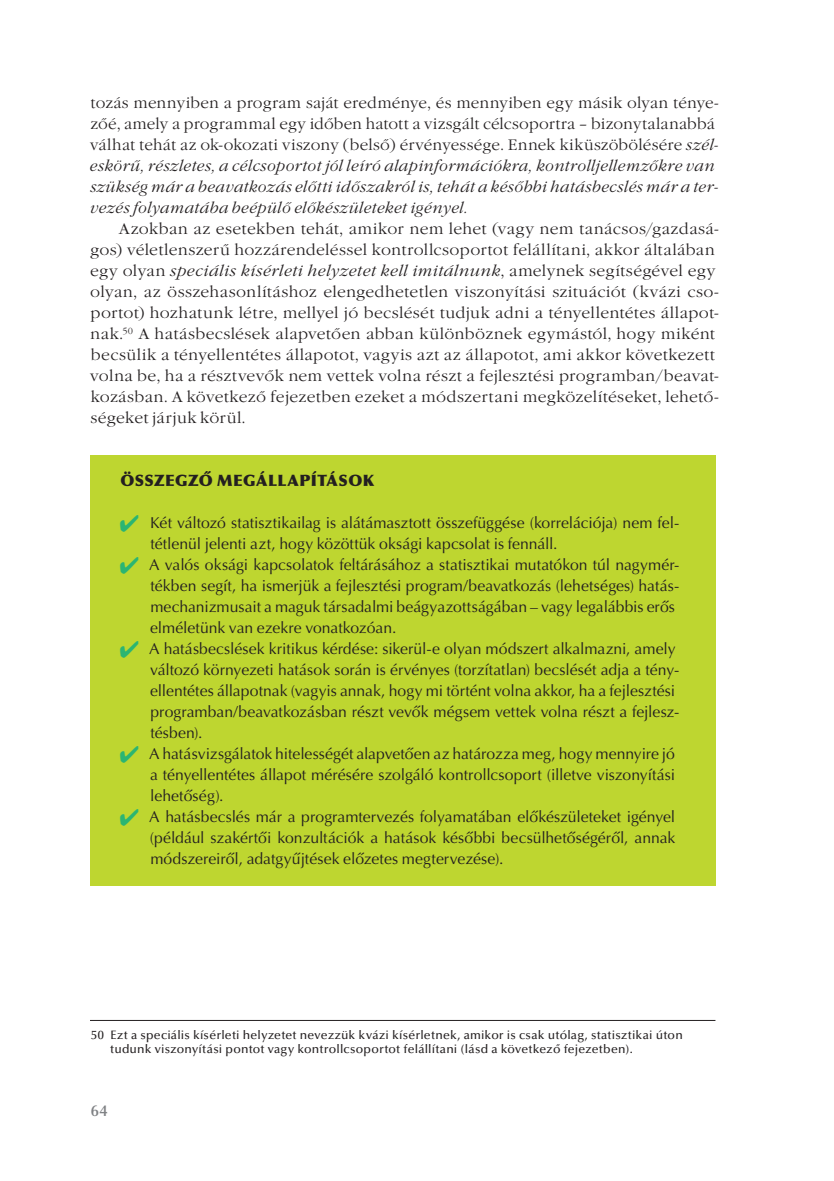
<style>
.page{position:relative;width:834px;height:1181px;background:#fff}
.page>*{position:absolute;margin:0;border:0;box-sizing:border-box;transform-origin:0 0}
.t1{font:15.75px/21px "Optima LT Std";color:#231f20}
.t2{font:15.75px/21px "Garamond Itc TEE Ligh";letter-spacing:.015em;color:#231f20}
.t3{font:15.75px/21px "Garamond Itc TEE Ligh Ital";letter-spacing:.025em;color:#231f20}
.t4{font:900 15.75px "Optima LT Std";letter-spacing:.03em;color:#231f20}
.t5{font:600 15.75px "Optima LT Std";color:#808285}
.t6{font:500 12.25px/14px "Optima LT Std";letter-spacing:.02em;color:#231f20}
.s1{font-family:"Garamond Itc TEE Ligh Ital"}
.s2{font-family:"Garamond Itc TEE Ligh"}
</style>
<div class="page">
<div style="left:90px;top:455px;width:625px;height:430px;background:#bed630"></div>
<hr style="left:90px;top:1020px;width:625px;height:1px;background:#231f20">
<p class="t2" style="left:90px;top:93px;width:629px">tozás mennyiben a program saját eredménye, és mennyiben egy másik olyan ténye&shy;zőé, amely a programmal egy időben hatott a vizsgált célcsoportra – bizonytalanabbá válhat tehát az ok-okozati viszony (belső) érvényessége. Ennek kiküszöbölésére <span class="s1">szél-</span></p>
<p class="t3" style="left:90px;top:156px;width:629px">eskörű, részletes, a célcsoportot jól leíró alapinformációkra, kontrolljellemzőkre van szükség már a beavatkozás előtti időszakról is, tehát a későbbi hatásbecslés már a ter&shy;vezés folyamatába beépülő előkészületeket igényel.</p>
<p class="t2" style="left:90px;top:219px;width:629px;text-align:right">Azokban az esetekben tehát, amikor nem lehet (vagy nem tanácsos/gazdasá&shy;gos) véletlenszerű hozzárendeléssel kontrollcsoportot felállítani, akkor általában</p>
<p class="t3" style="left:90px;top:261px;width:626px"><span class="s2">egy olyan</span> speciális kísérleti helyzetet kell imitálnunk<span class="s2">, amelynek segítségével egy</span></p>
<p class="t2" style="left:90px;top:282px;width:629px">olyan, az összehasonlításhoz elengedhetetlen viszonyítási szituációt (kvázi cso&shy;portot) hozhatunk létre, mellyel jó becslését tudjuk adni a tényellentétes állapot&shy;nak.<sup>50</sup> A hatásbecslések alapvetően abban különböznek egymástól, hogy miként becsülik a tényellentétes állapotot, vagyis azt az állapotot, ami akkor következett volna be, ha a résztvevők nem vettek volna részt a fejlesztési programban/beavat&shy;kozásban. A következő fejezetben ezeket a módszertani megközelítéseket, lehető&shy;ségeket járjuk körül.</p>
<p class="t4" style="left:120px;top:471px;width:255px">ÖSSZEGZŐ MEGÁLLAPÍTÁSOK</p>
<p class="t1" style="left:149px;top:513px;width:531px">Két változó statisztikailag is alátámasztott összefüggése (korrelációja) nem fel&shy;tétlenül jelenti azt, hogy közöttük oksági kapcsolat is fennáll.<br>A valós oksági kapcsolatok feltárásához a statisztikai mutatókon túl nagymér&shy;tékben segít, ha ismerjük a fejlesztési program/beavatkozás (lehetséges) hatás&shy;mechanizmusait a maguk társadalmi beágyazottságában – vagy legalábbis erős elméletünk van ezekre vonatkozóan.<br>A hatásbecslések kritikus kérdése: sikerül-e olyan módszert alkalmazni, amely változó környezeti hatások során is érvényes (torzítatlan) becslését adja a tény&shy;ellentétes állapotnak (vagyis annak, hogy mi történt volna akkor, ha a fejlesztési programban/beavatkozásban részt vevők mégsem vettek volna részt a fejlesz&shy;tésben).<br>A hatásvizsgálatok hitelességét alapvetően az határozza meg, hogy mennyire jó a tényellentétes állapot mérésére szolgáló kontrollcsoport (illetve viszonyítási lehetőség).<br>A hatásbecslés már a programtervezés folyamatában előkészületeket igényel (például szakértői konzultációk a hatások későbbi becsülhetőségéről, annak módszereiről, adatgyűjtések előzetes megtervezése).</p>
<p class="t6" style="left:110px;top:1028px;width:574px;text-indent:-19px">50 Ezt a speciális kísérleti helyzetet nevezzük kvázi kísérletnek, amikor is csak utólag, statisztikai úton tudunk viszonyítási pontot vagy kontrollcsoportot felállítani (lásd a következő fejezetben).</p>
<p class="t5" style="left:91px;top:1102px;width:18px">64</p>
</div>
